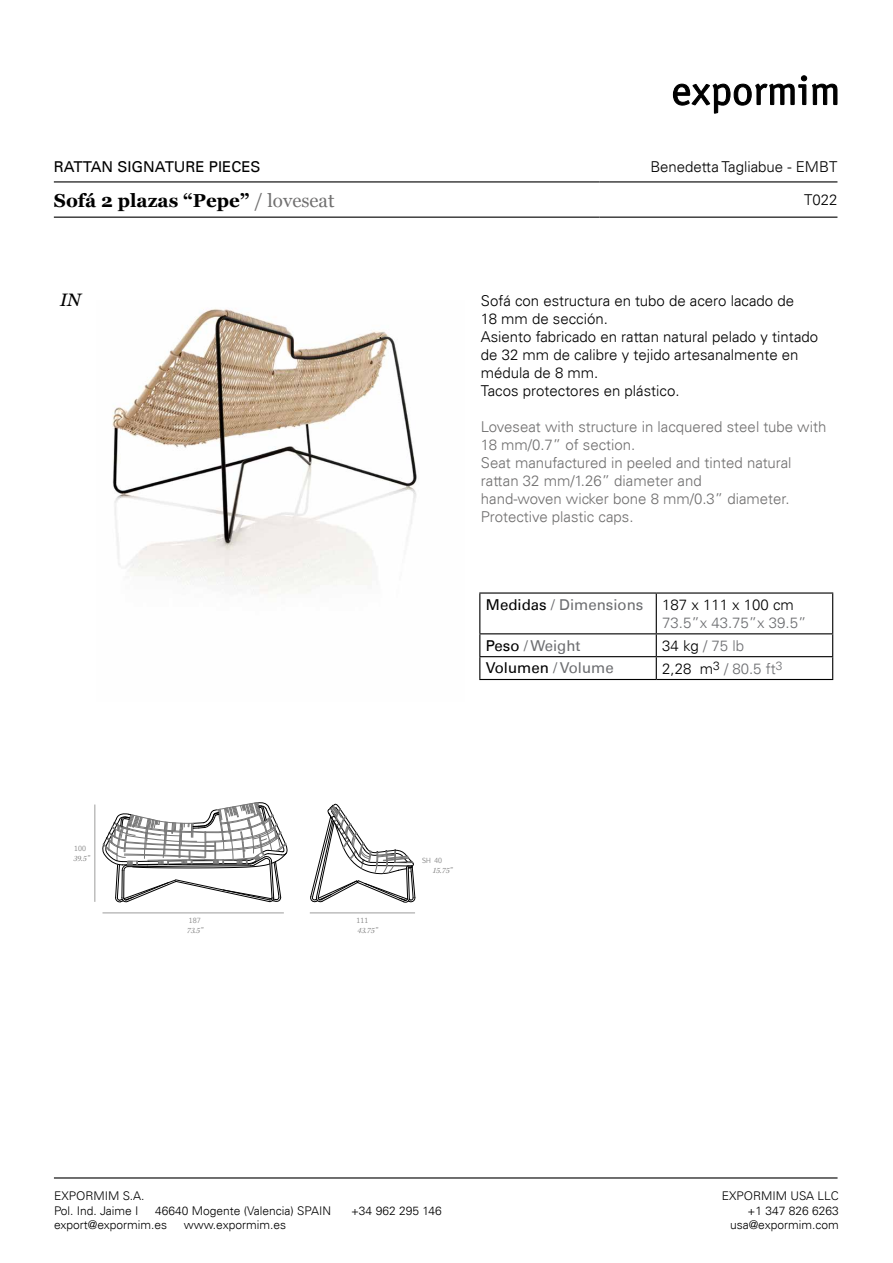
<style>
.page{position:relative;width:893px;height:1263px;background:#fff}
.page>*{position:absolute;margin:0;border:0;box-sizing:border-box;transform-origin:0 0}
.t1{font:700 18.75px "Georgia";color:#000}
.t2{font:italic 18px "Georgia";color:#000}
.t3{font:300 15px/18px "Univers LT";color:#000}
.t4{font:300 15px/18px "Univers LT";color:#706f6f}
.t5{font:15px "Univers LT";color:#000}
.t6{font:15px "Univers LT";color:#6d6e71}
.t7{font:300 15px "Univers LT45";color:#000}
.t8{font:300 15px "Univers LT45";color:#6d6e71}
.t9{font:300 15px "Univers LT";color:#6d6e71}
.t10{font:300 12px/14.7px "Univers LT";color:#000}
.t11{font:italic 8.25px "Kepler Std";color:#878787}
.t12{font:6.75px "Euphemia UCAS";color:#878787}
.s1{font-weight:400;color:#706f6f}
.s2{color:#000}
.s3{font-family:"Univers LT45";color:#000}
.s4{font-family:"Univers LT45"}
.s5{color:#6d6e71}
.s6{font-family:"Univers LT"}
.s7{font-family:"Univers LT";color:#6d6e71}
</style>
<div class="page">
<hr style="left:54px;top:181px;width:546px;height:1px;background:#000">
<hr style="left:600px;top:181px;width:237px;height:1px;background:#000">
<hr style="left:54px;top:217px;width:546px;height:1px;background:#000">
<hr style="left:600px;top:217px;width:237px;height:1px;background:#000">
<svg style="left:673px;top:75px;width:164px;height:39px"></svg>
<hr style="left:54px;top:1177px;width:783px;height:1px;background:#000">
<img style="left:112px;top:308px;width:305px;height:285px">
<hr style="left:95px;top:804px;width:1px;height:98px;background:#9d9d9c">
<hr style="left:102px;top:913px;width:182px;height:1px;background:#9d9d9c">
<hr style="left:310px;top:913px;width:105px;height:1px;background:#9d9d9c">
<svg style="left:102px;top:802px;width:186px;height:101px"></svg>
<svg style="left:310px;top:803px;width:106px;height:100px"></svg>
<hr style="left:479px;top:592px;width:177px;height:2px;background:#000">
<hr style="left:479px;top:594px;width:1px;height:39px;background:#000">
<hr style="left:656px;top:592px;width:177px;height:2px;background:#000">
<hr style="left:656px;top:594px;width:1px;height:39px;background:#000">
<hr style="left:832px;top:594px;width:1px;height:39px;background:#000">
<hr style="left:479px;top:633px;width:177px;height:1px;background:#000">
<hr style="left:656px;top:633px;width:177px;height:1px;background:#000">
<hr style="left:479px;top:656px;width:177px;height:1px;background:#000">
<svg style="left:479px;top:634px;width:1px;height:45px"></svg>
<hr style="left:656px;top:656px;width:177px;height:1px;background:#000">
<svg style="left:656px;top:634px;width:1px;height:45px"></svg>
<svg style="left:832px;top:634px;width:1px;height:45px"></svg>
<hr style="left:479px;top:679px;width:177px;height:1px;background:#000">
<hr style="left:656px;top:679px;width:177px;height:1px;background:#000">
<p class="t5" style="left:54px;top:157px;width:208px">RATTAN SIGNATURE PIECES</p>
<p class="t3" style="left:650px;top:157px;width:188px">Benedetta Tagliabue - EMBT</p>
<p class="t1" style="left:54px;top:186px;width:282px">Sofá 2 plazas “Pepe” <span class="s1">/ loveseat</span></p>
<p class="t3" style="left:804px;top:191px;width:35px">T022</p>
<p class="t2" style="left:60px;top:286px;width:22px">IN</p>
<p class="t3" style="left:481px;top:291px;width:339px">Sofá con estructura en tubo de acero lacado de<br>18 mm de sección.<br>Asiento fabricado en rattan natural pelado y tintado de 32 mm de calibre y tejido artesanalmente en médula de 8 mm.<br>Tacos protectores en plástico.</p>
<p class="t4" style="left:481px;top:418px;width:347px">Loveseat with structure in lacquered steel tube with 18 mm/0.7” of section.<br>Seat manufactured in peeled and tinted natural rattan 32 mm/1.26” diameter and<br>hand-woven wicker bone 8 mm/0.3” diameter.<br>Protective plastic caps.</p>
<p class="t12" style="left:74px;top:843px;width:13px">100</p>
<p class="t11" style="left:73px;top:853px;width:18px">39.5”</p>
<p class="t12" style="left:189px;top:916px;width:13px">187</p>
<p class="t11" style="left:187px;top:926px;width:18px">73.5”</p>
<p class="t6" style="left:486px;top:596px;width:159px"><span class="s2">Medidas</span> / Dimensions</p>
<p class="t7" style="left:662px;top:596px;width:133px">187 x 111 x 100 cm</p>
<p class="t8" style="left:662px;top:614px;width:146px">73.5”x 43.75”x 39.5”</p>
<p class="t6" style="left:486px;top:636px;width:96px"><span class="s2">Peso</span> / Weight</p>
<p class="t9" style="left:662px;top:636px;width:83px"><span class="s3">34</span> <span class="s2">kg</span> / <span class="s4">75</span> lb</p>
<p class="t5" style="left:486px;top:659px;width:129px">Volumen <span class="s5">/ Volume</span></p>
<p class="t7" style="left:662px;top:660px;width:122px">2,28 <span class="s6">m</span><sup>3</sup> <span class="s7">/</span> <span class="s5">80.5</span> <span class="s7">ft</span><sup>3</sup></p>
<p class="t12" style="left:357px;top:916px;width:13px">111</p>
<p class="t11" style="left:358px;top:926px;width:21px">43.75”</p>
<p class="t12" style="left:422px;top:856px;width:21px">SH 40</p>
<p class="t11" style="left:432px;top:866px;width:21px">15.75”</p>
<p class="t10" style="left:54px;top:1188px;width:92px">EXPORMIM S.A.<br>Pol. Ind. Jaime I</p>
<p class="t10" style="left:155px;top:1203px;width:177px">46640 Mogente (Valencia) SPAIN</p>
<p class="t10" style="left:351px;top:1203px;width:92px">+34 962 295 146</p>
<p class="t10" style="left:54px;top:1217px;width:115px">export@expormim.es</p>
<p class="t10" style="left:184px;top:1217px;width:104px">www.expormim.es</p>
<p class="t10" style="left:722px;top:1188px;width:119px;text-align:right">EXPORMIM USA LLC +1 347 826 6263 usa@expormim.com</p>
</div>
